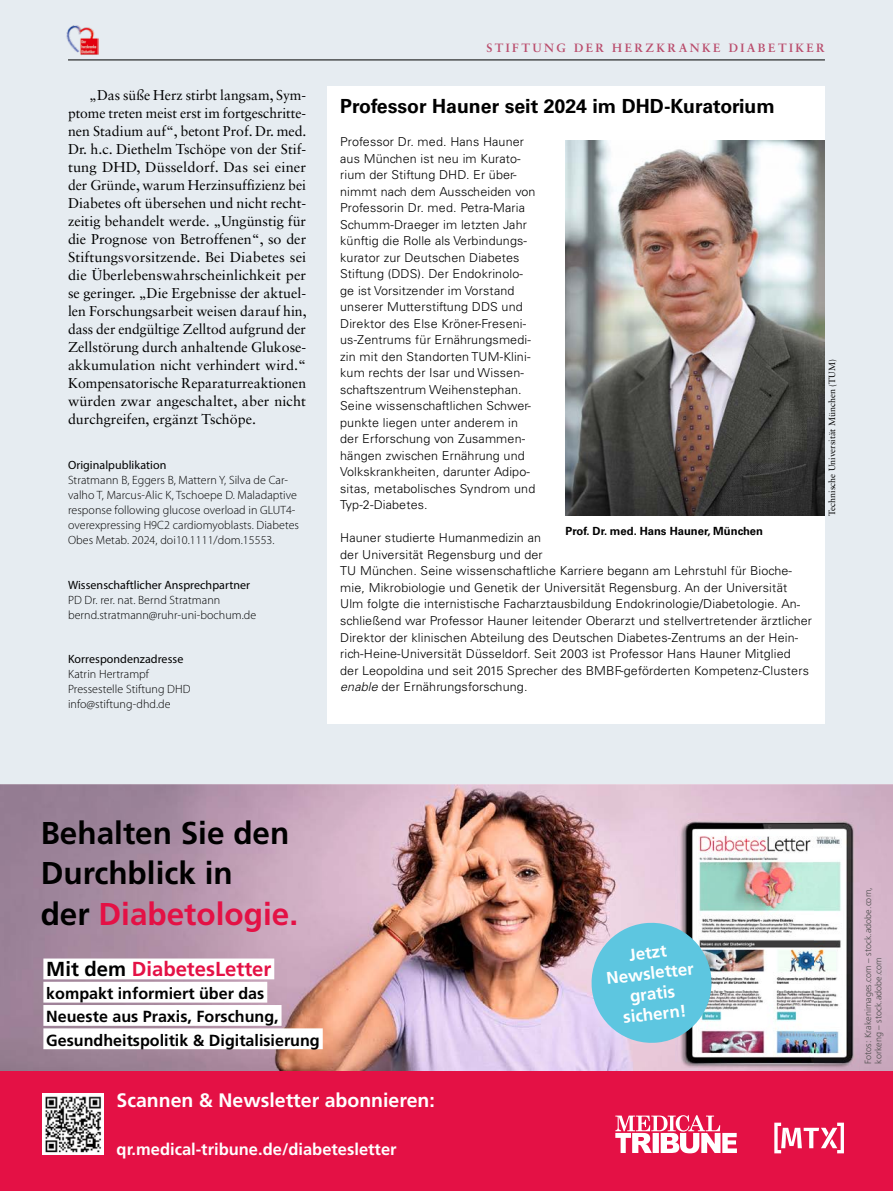
<style>
.page{position:relative;width:893px;height:1191px;background:#e6ecf1}
.page>*{position:absolute;margin:0;border:0;box-sizing:border-box;transform-origin:0 0}
.t1{font:700 31.5px/40.5px "Frutiger";color:#000}
.t2{font:700 20.25px "Frutiger";color:#e41145}
.t3{font:700 19.5px "Univers LT Std";color:#000}
.t4{font:700 19.5px "Frutiger";color:#fff}
.t5{font:700 16.95px/20.4px "Frutiger";color:#fff;text-align:center}
.t6{font:700 16.5px "Frutiger";color:#fff}
.t7{font:700 16.05px/23.2px "Frutiger";color:#000}
.t8{font:14.25px/18px "Sabon LT Std";color:#000;text-align:justify}
.t9{font:300 12.3px/16.5px "Univers LT Std";letter-spacing:.01em;color:#000}
.t10{font:300 12px/15px "Myriad Pro";letter-spacing:.005em;color:#000}
.t11{font:12px "Myriad Pro";letter-spacing:.005em;color:#000}
.t12{font:700 12px "Sabon LT Std";letter-spacing:.2em;color:#ba4d6d}
.t13{font:700 11.25px "Univers LT Std";color:#000}
.t14{font:300 9px/10.5px "Frutiger";color:#4e4e4d}
.t15{font:9px "Sabon LT Std";color:#000}
.s1{font-style:italic}
.s2{color:#e41145}
.s3{color:#000}
.s4{font-size:16.2px}
</style>
<div class="page">
<hr style="left:68px;top:60px;width:757px;height:1px;background:#000">
<img style="left:66px;top:25px;width:33px;height:30px">
<div style="left:327px;top:86px;width:498px;height:637px;background:#fff"></div>
<img style="left:566px;top:140px;width:259px;height:375px">
<img style="left:0;top:784px;width:893px;height:287px">
<img style="left:675px;top:813px;width:184px;height:258px">
<div style="left:43px;top:958px;width:231px;height:21px;background:#fff"></div>
<div style="left:43px;top:981px;width:224px;height:21px;background:#fff"></div>
<div style="left:43px;top:1005px;width:239px;height:20px;background:#fff"></div>
<div style="left:43px;top:1028px;width:280px;height:21px;background:#fff"></div>
<div style="left:0;top:1071px;width:893px;height:120px;background:#e41145"></div>
<div style="left:43px;top:1093px;width:61px;height:62px;background:#fff"></div>
<img style="left:45px;top:1096px;width:56px;height:57px">
<svg style="left:774px;top:1122px;width:70px;height:31px"></svg>
<svg style="left:615px;top:1115px;width:122px;height:38px"></svg>
<svg style="left:588px;top:919px;width:127px;height:127px;background:#7ec3da"></svg>
<p class="t8" style="left:68px;top:86px;width:240px;text-indent:21px">„Das süße Herz stirbt langsam, Sym&shy;ptome treten meist erst im fortgeschritte&shy;nen Stadium auf“, betont Prof. Dr. med.<br>Dr. h.c. Diethelm Tschöpe von der Stif&shy;tung DHD, Düsseldorf. Das sei einer der Gründe, warum Herzinsuffizienz bei Diabetes oft übersehen und nicht recht&shy;zeitig behandelt werde. „Ungünstig für die Prognose von Betroffenen“, so der Stiftungsvorsitzende. Bei Diabetes sei die Überlebenswahrscheinlichkeit per se geringer. „Die Ergebnisse der aktuel&shy;len Forschungsarbeit weisen darauf hin, dass der endgültige Zelltod aufgrund der Zellstörung durch anhaltende Glukose&shy;akkumulation nicht verhindert wird.“ Kompensatorische Reparaturreaktionen würden zwar angeschaltet, aber nicht durchgreifen, ergänzt Tschöpe.</p>
<p class="t11" style="left:68px;top:457px;width:100px">Originalpublikation</p>
<p class="t10" style="left:68px;top:472px;width:233px">Stratmann B, Eggers B, Mattern Y, Silva de Car&shy;valho T, Marcus-Alic K, Tschoepe D. Maladaptive response following glucose overload in GLUT4- overexpressing H9C2 cardiomyoblasts. Diabetes Obes Metab. 2024, doi10.1111/dom.15553.</p>
<p class="t11" style="left:68px;top:577px;width:184px">Wissenschaftlicher Ansprechpartner</p>
<p class="t10" style="left:68px;top:592px;width:190px">PD Dr. rer. nat. Bernd Stratmann bernd.stratmann@ruhr-uni-bochum.de</p>
<p class="t11" style="left:68px;top:652px;width:117px">Korrespondenzadresse</p>
<p class="t10" style="left:68px;top:667px;width:124px">Katrin Hertrampf<br>Pressestelle Stiftung DHD info@stiftung-dhd.de</p>
<p class="t12" style="left:486px;top:40px;width:340px">STIFTUNG DER HERZKRANKE DIABETIKER</p>
<h3 class="t3" style="left:340px;top:94px;width:436px">Professor Hauner seit 2024 im DHD-Kuratorium</h3>
<p class="t9" style="left:340px;top:134px;width:197px">Professor Dr. med. Hans Hauner aus München ist neu im Kurato&shy;rium der Stiftung DHD. Er über&shy;nimmt nach dem Ausscheiden von<br>Professorin Dr. med. Petra-Maria<br>Schumm-Draeger im letzten Jahr künftig die Rolle als Verbindungs&shy;kurator zur Deutschen Diabetes<br>Stiftung (DDS). Der Endokrinolo&shy;ge ist Vorsitzender im Vorstand unserer Mutterstiftung DDS und<br>Direktor des Else Kröner-Freseni&shy;us-Zentrums für Ernährungsmedi&shy;zin mit den Standorten TUM-Klini&shy;kum rechts der Isar und Wissen&shy;schaftszentrum Weihenstephan.<br>Seine wissenschaftlichen Schwer&shy;punkte liegen unter anderem in der Erforschung von Zusammen&shy;hängen zwischen Ernährung und<br>Volkskrankheiten, darunter Adipo&shy;sitas, metabolisches Syndrom und<br>Typ-2-Diabetes.</p>
<p class="t9" style="left:340px;top:530px;width:473px">Hauner studierte Humanmedizin an<br>der Universität Regensburg und der<br>TU München. Seine wissenschaftliche Karriere begann am Lehrstuhl für Bioche&shy;mie, Mikrobiologie und Genetik der Universität Regensburg. An der Universität Ulm folgte die internistische Facharztausbildung Endokrinologie/Diabetologie. An&shy;schließend war Professor Hauner leitender Oberarzt und stellvertretender ärztlicher Direktor der klinischen Abteilung des Deutschen Diabetes-Zentrums an der Hein&shy;rich-Heine-Universität Düsseldorf. Seit 2003 ist Professor Hans Hauner Mitglied der Leopoldina und seit 2015 Sprecher des BMBF-geförderten Kompetenz-Clusters <span class="s1">enable</span> der Ernährungsforschung.</p>
<p class="t13" style="left:566px;top:524px;width:199px">Prof. Dr. med. Hans Hauner, München</p>
<p class="t15" style="left:826px;top:516px;width:158px;rotate:-90deg">Technische Universität München (TUM)</p>
<h1 class="t1" style="left:41px;top:813px;width:259px">Behalten Sie den<br>Durchblick in<br>der <span class="s2">Diabetologie.</span></h1>
<h2 class="t2" style="left:46px;top:957px;width:227px"><span class="s3">Mit dem</span> DiabetesLetter</h2>
<h3 class="t7" style="left:46px;top:982px;width:275px">kompakt informiert über das<br>Neueste aus Praxis, Forschung,<br>Gesundheitspolitik &amp; Digitalisierun<span class="s4">g</span></h3>
<h3 class="t4" style="left:117px;top:1089px;width:320px">Scannen &amp; Newsletter abonnieren:</h3>
<h3 class="t6" style="left:117px;top:1139px;width:281px">qr.medical-tribune.de/diabetesletter</h3>
<h3 class="t5" style="left:603px;top:947px;width:89px;rotate:-6deg">Jetzt<br>Newsletter gratis sichern!</h3>
<p class="t14" style="left:863px;top:1063px;width:178px;rotate:-90deg">Fotos: Krakenimages.com – stock.adobe.com, korkeng – stock.adobe.com</p>
</div>
